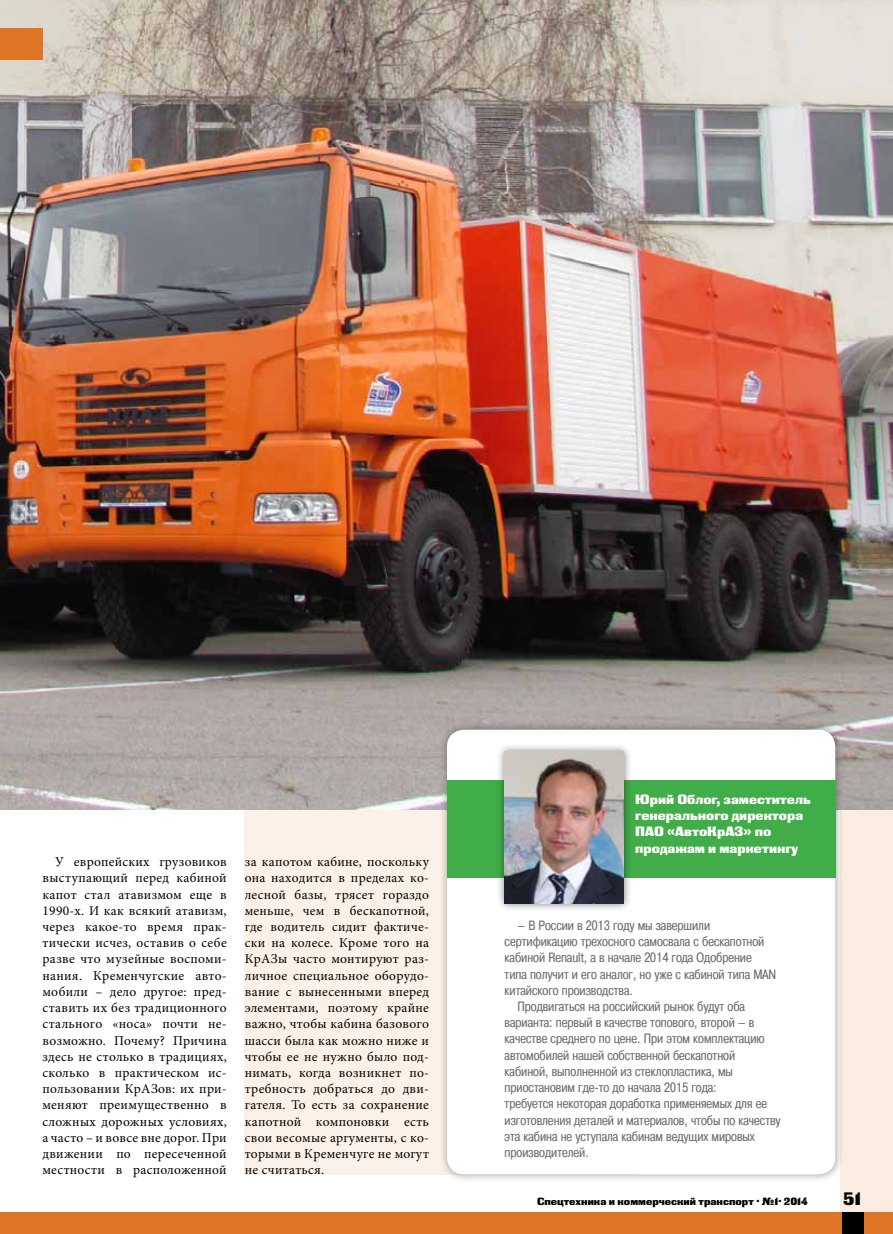
<style>
.page{position:relative;width:893px;height:1234px;background:#fff}
.page>*{position:absolute;margin:0;border:0;box-sizing:border-box;transform-origin:0 0}
.t1{font:18px "Black Grotesk C";color:#000}
.t2{font:13.5px/16.2px "Minion Pro";letter-spacing:.02em;color:#000;text-align:justify}
.t3{font:13.5px "Pragmatica Cond C";color:#6d6e71}
.t4{font:13.5px/16.2px "Black Grotesk C";color:#fff}
.t5{font:10.5px "Black Grotesk C";color:#000}
</style>
<div class="page">
<div style="left:840px;top:0;width:53px;height:1233px;background:#faece0"></div>
<div style="left:0;top:1212px;width:893px;height:21px;background:#de7426"></div>
<div style="left:842px;top:1212px;width:21px;height:21px;background:#000"></div>
<div style="left:245px;top:77px;width:389px;height:1097px;background:#fcf1e8"></div>
<img style="left:0;top:0;width:893px;height:809px">
<div style="left:0;top:28px;width:43px;height:32px;background:#de7426"></div>
<div style="left:439px;top:721px;width:405px;height:461px;background:#000;opacity:.37"></div>
<div style="left:447px;top:729px;width:388px;height:445px;background:#fff;border-radius:17px"></div>
<div style="left:447px;top:779px;width:388px;height:98px;background:#41ad49"></div>
<div style="left:496px;top:743px;width:136px;height:168px;background:#000;opacity:.5"></div>
<img style="left:505px;top:751px;width:119px;height:152px">
<p class="t2" style="left:43px;top:853px;width:186px;text-indent:13px">У европейских грузовиков выступающий перед кабиной капот стал атавизмом еще в 1990-х. И как всякий атавизм, через какое-то время прак&shy;тически исчез, оставив о себе разве что музейные воспоми&shy;нания. Кременчугские авто&shy;мобили – дело другое: пред&shy;ставить их без традиционного стального «носа» почти не&shy;возможно. Почему? Причина здесь не столько в традициях, сколько в практическом ис&shy;пользовании КрАЗов: их при&shy;меняют преимущественно в сложных дорожных условиях, а часто – и вовсе вне дорог. При движении по пересеченной местности в расположенной</p>
<p class="t2" style="left:245px;top:853px;width:186px">за капотом кабине, поскольку она находится в пределах ко&shy;лесной базы, трясет гораздо меньше, чем в бескапотной, где водитель сидит фактиче&shy;ски на колесе. Кроме того на КрАЗы часто монтируют раз&shy;личное специальное оборудо&shy;вание с вынесенными вперед элементами, поэтому крайне важно, чтобы кабина базового шасси была как можно ниже и чтобы ее не нужно было под&shy;нимать, когда возникнет по&shy;требность добраться до дви&shy;гателя. То есть за сохранение капотной компоновки есть свои весомые аргументы, с ко&shy;торыми в Кременчуге не могут не считаться.</p>
<p class="t4" style="left:635px;top:790px;width:177px">Юрий Облог, заместитель генерального директора<br>ПАО «АвтоКрАЗ» по продажам и маркетингу</p>
<p class="t3" style="left:517px;top:917px;width:194px">– В России в 2013 году мы завершили</p>
<p class="t3" style="left:505px;top:933px;width:261px">сертификацию трехосного самосвала с бескапотной</p>
<p class="t3" style="left:505px;top:949px;width:249px">кабиной Renault, а в начале 2014 года Одобрение</p>
<p class="t3" style="left:505px;top:966px;width:273px">типа получит и его аналог, но уже с кабиной типа MAN</p>
<p class="t3" style="left:505px;top:982px;width:130px">китайского производства.</p>
<p class="t3" style="left:517px;top:998px;width:229px">Продвигаться на российский рынок будут оба</p>
<p class="t3" style="left:505px;top:1014px;width:251px">варианта: первый в качестве топового, второй – в</p>
<p class="t3" style="left:505px;top:1030px;width:261px">качестве среднего по цене. При этом комплектацию</p>
<p class="t3" style="left:505px;top:1047px;width:232px">автомобилей нашей собственной бескапотной</p>
<p class="t3" style="left:505px;top:1063px;width:230px">кабиной, выполненной из стеклопластика, мы</p>
<p class="t3" style="left:505px;top:1079px;width:214px">приостановим где-то до начала 2015 года:</p>
<p class="t3" style="left:505px;top:1095px;width:264px">требуется некоторая доработка применяемых для ее</p>
<p class="t3" style="left:505px;top:1111px;width:278px">изготовления деталей и материалов, чтобы по качеству</p>
<p class="t3" style="left:505px;top:1128px;width:252px">эта кабина не уступала кабинам ведущих мировых</p>
<p class="t3" style="left:505px;top:1144px;width:86px">производителей.</p>
<p class="t5" style="left:537px;top:1194px;width:272px">Спецтехника и коммерческий транспорт . №1. 2014</p>
<h1 class="t1" style="left:843px;top:1188px;width:20px">51</h1>
</div>
